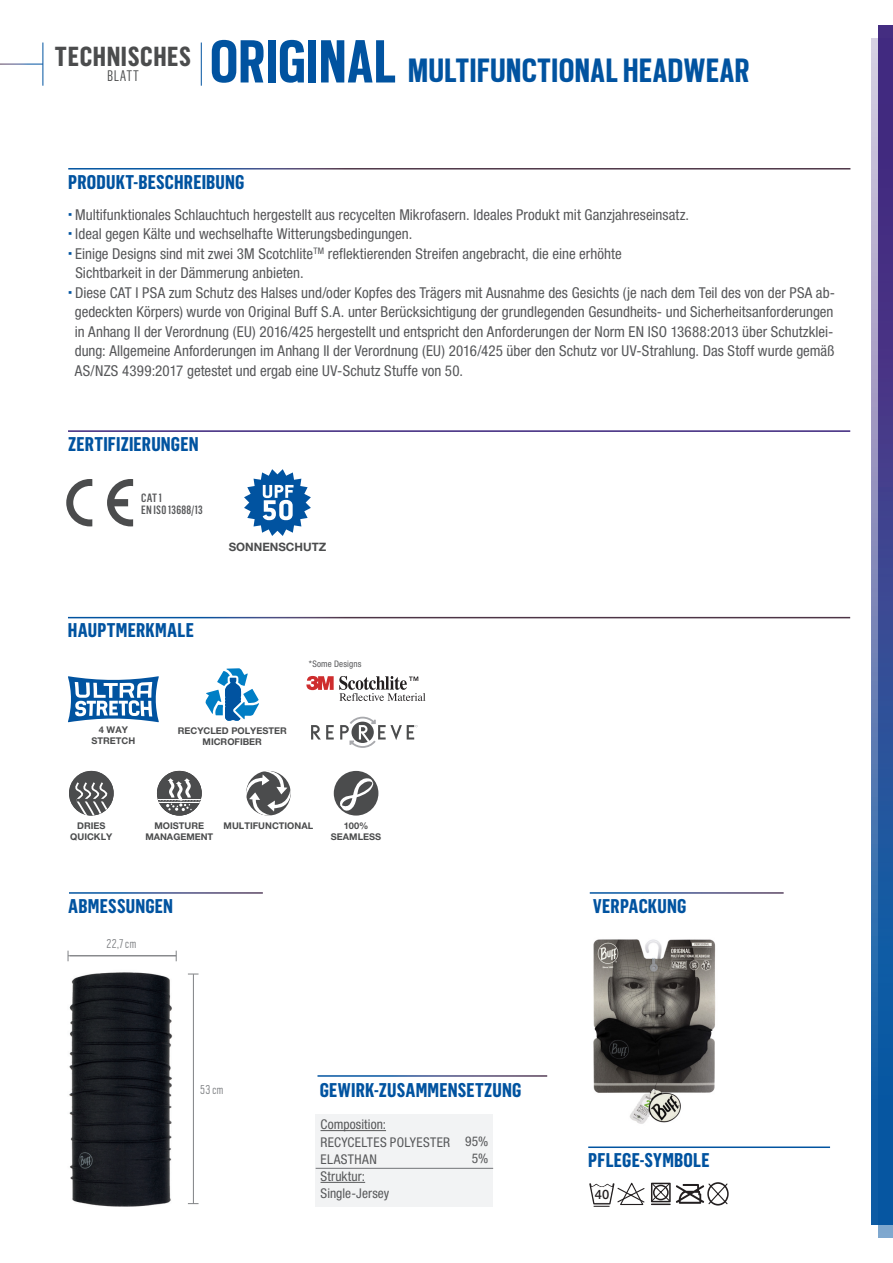
<style>
.page{position:relative;width:893px;height:1263px;background:#fff}
.page>*{position:absolute;margin:0;border:0;box-sizing:border-box;transform-origin:0 0}
.t1{font:700 67.5px "Scout Cond";letter-spacing:.015em;color:#0153a0}
.t2{font:700 37.5px "Scout Cond";letter-spacing:.02em;color:#0153a0}
.t3{font:700 27px "Flama Condensed";letter-spacing:.025em;color:#4b4c4d}
.t4{font:700 19.5px "Flama Condensed";letter-spacing:.01em;color:#0153a0}
.t5{font:condensed 15px/19.5px "Helvetica Neue LT Pro";color:#57585a;text-align:justify}
.t6{font:15px "Flama Condensed";letter-spacing:.045em;color:#4b4c4d}
.t7{font:300 14.25px "Scout Cond";letter-spacing:.035em;color:#808285}
.t8{font:condensed 13.35px "Helvetica Neue LT Pro";letter-spacing:.01em;color:#57585a}
.t9{font:condensed 13.35px "Helvetica Neue LT Pro";letter-spacing:.03em;color:#57585a}
.t10{font:500 12.9px "Helvetica Neue LT Pro";color:#231f20}
.t11{font:500 11.85px "Flama Condensed";letter-spacing:.02em;color:#57585a}
.t12{font:700 11.55px "Helvetica Neue LT Pro";color:#4b4c4d}
.t13{font:700 9.3px/10.8px "Helvetica Neue LT Pro";color:#4b4c4d;text-align:center}
.t14{font:condensed 9px "Helvetica Neue LT Pro";letter-spacing:.015em;color:#57585a}
.s1{font-family:"Scout";font-weight:900;font-stretch:normal;font-size:16.5px;color:#0153a0}
</style>
<div class="page">
<img style="left:593px;top:939px;width:123px;height:185px">
<hr style="left:43px;top:43px;width:1px;height:43px;background:#0153a0">
<hr style="left:201px;top:43px;width:1px;height:43px;background:#0153a0">
<div style="left:872px;top:39px;width:21px;height:1185px;background:linear-gradient(to bottom,#e3c4da,#004f9d)"></div>
<svg style="left:878px;top:26px;width:15px;height:1211px;background:#2e4693"></svg>
<hr style="left:68px;top:430px;width:782px;height:2px;background:#3a227b">
<hr style="left:588px;top:1146px;width:242px;height:2px;background:#0153a0">
<hr style="left:193px;top:974px;width:1px;height:229px;background:#808285">
<hr style="left:68px;top:955px;width:108px;height:1px;background:#808285">
<div style="left:316px;top:1114px;width:177px;height:93px;background:#f2f3f4"></div>
<hr style="left:321px;top:1130px;width:65px;height:1px;background:#57585a">
<hr style="left:321px;top:1182px;width:44px;height:1px;background:#57585a">
<hr style="left:316px;top:1168px;width:177px;height:1px;background:#808285">
<svg style="left:651px;top:1182px;width:78px;height:23px"></svg>
<svg style="left:589px;top:1182px;width:56px;height:25px"></svg>
<svg style="left:68px;top:676px;width:91px;height:46px"></svg>
<svg style="left:205px;top:668px;width:54px;height:53px"></svg>
<svg style="left:306px;top:676px;width:120px;height:25px"></svg>
<div style="left:157px;top:771px;width:45px;height:44px;background:#4b4c4d;border-radius:50%"></div>
<svg style="left:157px;top:778px;width:44px;height:33px"></svg>
<div style="left:69px;top:771px;width:45px;height:44px;background:#4b4c4d;border-radius:50%"></div>
<svg style="left:74px;top:782px;width:35px;height:33px"></svg>
<hr style="left:76px;top:799px;width:30px;height:2px;background:#4b4c4d">
<div style="left:334px;top:771px;width:44px;height:44px;background:#4b4c4d;border-radius:50%"></div>
<svg style="left:337px;top:777px;width:38px;height:36px"></svg>
<svg style="left:246px;top:771px;width:45px;height:44px"></svg>
<svg style="left:311px;top:725px;width:23px;height:14px"></svg>
<svg style="left:340px;top:717px;width:77px;height:31px"></svg>
<svg style="left:244px;top:469px;width:67px;height:67px"></svg>
<svg style="left:66px;top:479px;width:26px;height:47px"></svg>
<svg style="left:107px;top:479px;width:26px;height:47px"></svg>
<img style="left:69px;top:972px;width:104px;height:235px">
<p class="t3" style="left:55px;top:39px;width:138px">TECHNISCHES</p>
<p class="t6" style="left:107px;top:66px;width:33px">BLATT</p>
<p class="t1" style="left:210px;top:18px;width:187px">ORIGINAL</p>
<p class="t2" style="left:408px;top:46px;width:343px">MULTIFUNCTIONAL HEADWEAR</p>
<p class="t4" style="left:68px;top:170px;width:178px">PRODUKT-BESCHREIBUNG</p>
<p class="t5" style="left:68px;top:204px;width:622px"><span class="s1">·</span> Multifunktionales Schlauchtuch hergestellt aus recycelten Mikrofasern. Ideales Produkt mit Ganzjahreseinsatz.</p>
<p class="t5" style="left:68px;top:224px;width:346px"><span class="s1">·</span> Ideal gegen Kälte und wechselhafte Witterungsbedingungen.</p>
<p class="t5" style="left:68px;top:243px;width:555px"><span class="s1">·</span> Einige Designs sind mit zwei 3M Scotchlite<sup>TM</sup> reflektierenden Streifen angebracht, die eine erhöhte</p>
<p class="t5" style="left:75px;top:263px;width:230px">Sichtbarkeit in der Dämmerung anbieten.</p>
<p class="t5" style="left:75px;top:282px;width:762px;text-indent:-7px"><span class="s1">·</span> Diese CAT I PSA zum Schutz des Halses und/oder Kopfes des Trägers mit Ausnahme des Gesichts (je nach dem Teil des von der PSA ab&shy;gedeckten Körpers) wurde von Original Buff S.A. unter Berücksichtigung der grundlegenden Gesundheits- und Sicherheitsanforderungen in Anhang II der Verordnung (EU) 2016/425 hergestellt und entspricht den Anforderungen der Norm EN ISO 13688:2013 über Schutzklei&shy;dung: Allgemeine Anforderungen im Anhang II der Verordnung (EU) 2016/425 über den Schutz vor UV-Strahlung. Das Stoff wurde gemäß AS/NZS 4399:2017 getestet und ergab eine UV-Schutz Stuffe von 50.</p>
<p class="t4" style="left:68px;top:432px;width:132px">ZERTIFIZIERUNGEN</p>
<p class="t11" style="left:141px;top:491px;width:22px">CAT 1</p>
<p class="t11" style="left:141px;top:502px;width:63px">EN IS0 13688/13</p>
<p class="t12" style="left:229px;top:540px;width:99px">SONNENSCHUTZ</p>
<p class="t4" style="left:68px;top:618px;width:127px">HAUPTMERKMALE</p>
<p class="t14" style="left:309px;top:658px;width:54px">*Some Designs</p>
<p class="t13" style="left:99px;top:724px;width:30px">4 WAY</p>
<p class="t13" style="left:91px;top:735px;width:45px">STRETCH</p>
<p class="t13" style="left:178px;top:725px;width:110px">RECYCLED POLYESTER<br>MICROFIBER</p>
<p class="t13" style="left:77px;top:820px;width:30px">DRIES</p>
<p class="t13" style="left:70px;top:831px;width:44px">QUICKLY</p>
<p class="t13" style="left:155px;top:820px;width:51px">MOISTURE</p>
<p class="t13" style="left:145px;top:831px;width:69px">MANAGEMENT</p>
<p class="t13" style="left:224px;top:820px;width:91px">MULTIFUNCTIONAL</p>
<p class="t13" style="left:344px;top:820px;width:26px">100%</p>
<p class="t13" style="left:331px;top:831px;width:52px">SEAMLESS</p>
<p class="t4" style="left:68px;top:893px;width:106px">ABMESSUNGEN</p>
<p class="t7" style="left:106px;top:934px;width:31px">22,7 cm</p>
<p class="t4" style="left:593px;top:893px;width:95px">VERPACKUNG</p>
<p class="t7" style="left:200px;top:1081px;width:25px">53 cm</p>
<p class="t4" style="left:320px;top:1078px;width:203px">GEWIRK-ZUSAMMENSETZUNG</p>
<p class="t8" style="left:321px;top:1117px;width:67px">Composition:</p>
<p class="t8" style="left:321px;top:1134px;width:131px">RECYCELTES POLYESTER</p>
<p class="t9" style="left:321px;top:1151px;width:58px">ELASTHAN</p>
<p class="t8" style="left:321px;top:1168px;width:46px">Struktur:</p>
<p class="t8" style="left:321px;top:1186px;width:70px">Single-Jersey</p>
<p class="t8" style="left:465px;top:1133px;width:25px">95%</p>
<p class="t8" style="left:472px;top:1151px;width:18px">5%</p>
<p class="t4" style="left:588px;top:1147px;width:123px">PFLEGE-SYMBOLE</p>
<p class="t10" style="left:595px;top:1186px;width:16px">40</p>
</div>
